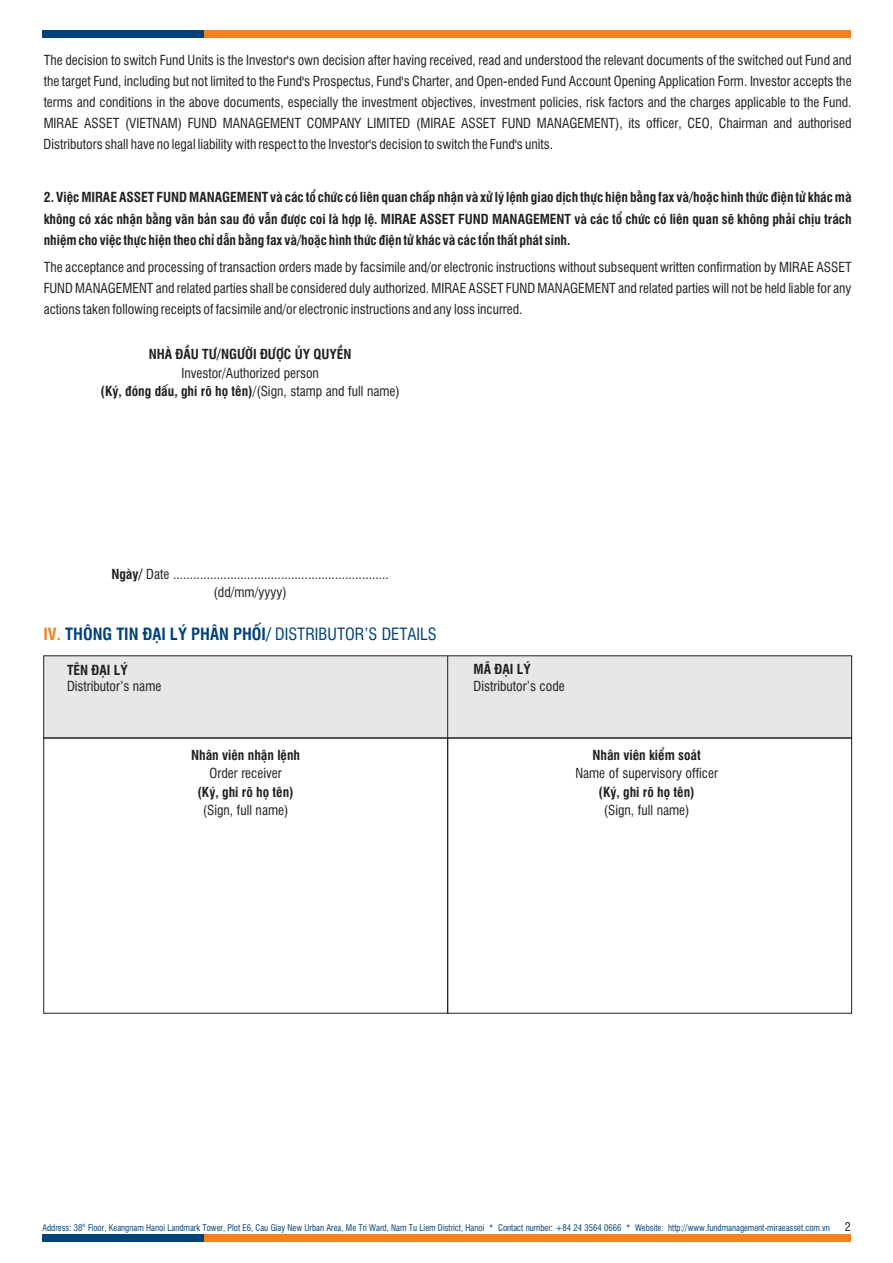
<style>
.page{position:relative;width:893px;height:1263px;background:#fff}
.page>*{position:absolute;margin:0;border:0;box-sizing:border-box;transform-origin:0 0}
.t1{font:700 16.5px "UTM Swiss Condensed";color:#00427a}
.t2{font:13.5px/21px "UTM Swiss Condensed";color:#231f20;text-align:center}
.t3{font:700 13.5px/21.5px "UTM Swiss Condensed";color:#231f20;text-align:justify}
.t4{font:9px "UTM Swiss Condensed";color:#00427a;scale:.96 1}
.t5{font:4.5px "UTM Swiss Condensed";color:#00427a;scale:.96 1}
.s1{font-weight:700}
.s2{color:#f5821f}
.s3{font-weight:400}
.s4{font-size:12px;color:#231f20}
</style>
<div class="page">
<div style="left:43px;top:1234px;width:807px;height:8px;background:#f5821f"></div>
<div style="left:43px;top:1234px;width:161px;height:8px;background:#00427a"></div>
<div style="left:43px;top:30px;width:807px;height:7px;background:#f5821f"></div>
<div style="left:43px;top:30px;width:161px;height:7px;background:#00427a"></div>
<div style="left:45px;top:657px;width:805px;height:79px;background:#e6e7e8"></div>
<div style="left:43px;top:738px;width:405px;height:275px;border:1px solid #231f20"></div>
<div style="left:447px;top:738px;width:405px;height:275px;border:1px solid #231f20"></div>
<hr style="left:447px;top:656px;width:1px;height:82px;background:#231f20">
<div style="left:43px;top:655px;width:809px;height:83px;border:1px solid #231f20"></div>
<p class="t2" style="left:44px;top:51px;width:809px;text-align:justify">The decision to switch Fund Units is the Investor's own decision after having received, read and understood the relevant documents of the switched out Fund and the target Fund, including but not limited to the Fund's Prospectus, Fund's Charter, and Open-ended Fund Account Opening Application Form. Investor accepts the terms and conditions in the above documents, especially the investment objectives, investment policies, risk factors and the charges applicable to the Fund.<br>MIRAE ASSET (VIETNAM) FUND MANAGEMENT COMPANY LIMITED (MIRAE ASSET FUND MANAGEMENT), its officer, CEO, Chairman and authorised Distributors shall have no legal liability with respect to the Investor's decision to switch the Fund's units.</p>
<p class="t3" style="left:44px;top:188px;width:809px">2. Việc MIRAE ASSET FUND MANAGEMENT và các tổ chức có liên quan chấp nhận và xử lý lệnh giao dịch thực hiện bằng fax và/hoặc hình thức điện tử khác mà không có xác nhận bằng văn bản sau đó vẫn được coi là hợp lệ. MIRAE ASSET FUND MANAGEMENT và các tổ chức có liên quan sẽ không phải chịu trách nhiệm cho việc thực hiện theo chỉ dẫn bằng fax và/hoặc hình thức điện tử khác và các tổn thất phát sinh.</p>
<p class="t2" style="left:44px;top:257px;width:809px;text-align:justify">The acceptance and processing of transaction orders made by facsimile and/or electronic instructions without subsequent written confirmation by MIRAE ASSET FUND MANAGEMENT and related parties shall be considered duly authorized. MIRAE ASSET FUND MANAGEMENT and related parties will not be held liable for any actions taken following receipts of facsimile and/or electronic instructions and any loss incurred.</p>
<p class="t3" style="left:149px;top:345px;width:205px">NHÀ ĐẦU TƯ/NGƯỜI ĐƯỢC ỦY QUYỀN</p>
<p class="t2" style="left:101px;top:365px;width:301px;line-height:18.6px">Investor/Authorized person<br><span class="s1">(Ký, đóng dấu, ghi rõ họ tên)</span>/(Sign, stamp and full name)</p>
<p class="t2" style="left:111px;top:566px;width:279px;line-height:18.3px"><span class="s1">Ngày/</span> Date ................................................................ (dd/mm/yyyy)</p>
<p class="t1" style="left:43px;top:627px;width:395px"><span class="s2">IV.</span> THÔNG TIN ĐẠI LÝ PHÂN PHỐI/ <span class="s3">DISTRIBUTOR’S DETAILS</span></p>
<p class="t3" style="left:67px;top:660px;width:62px">TÊN ĐẠI LÝ</p>
<p class="t2" style="left:67px;top:677px;width:96px">Distributor’s name</p>
<p class="t3" style="left:191px;top:745px;width:111px">Nhân viên nhận lệnh</p>
<p class="t2" style="left:210px;top:764px;width:74px">Order receiver</p>
<p class="t3" style="left:198px;top:782px;width:98px">(Ký, ghi rõ họ tên)</p>
<p class="t2" style="left:203px;top:801px;width:87px">(Sign, full name)</p>
<p class="t3" style="left:474px;top:660px;width:59px">MÃ ĐẠI LÝ</p>
<p class="t2" style="left:474px;top:676px;width:93px">Distributor’s code</p>
<p class="t3" style="left:592px;top:745px;width:110px">Nhân viên kiểm soát</p>
<p class="t2" style="left:575px;top:764px;width:144px">Name of supervisory officer</p>
<p class="t3" style="left:599px;top:782px;width:98px">(Ký, ghi rõ họ tên)</p>
<p class="t2" style="left:604px;top:801px;width:87px">(Sign, full name)</p>
<p class="t4" style="left:42px;top:1224px;width:844px">Address: 38 Floor, Keangnam Hanoi Landmark Tower, Plot E6, Cau Giay New Urban Area, Me Tri Ward, Nam Tu Liem District, Hanoi * Contact number: +84 24 3564 0666 * Website: http://www.fundmanagement-miraeasset.com.vn <span class="s4">2</span></p>
<p class="t5" style="left:83px;top:1223px;width:5px">th</p>
</div>
